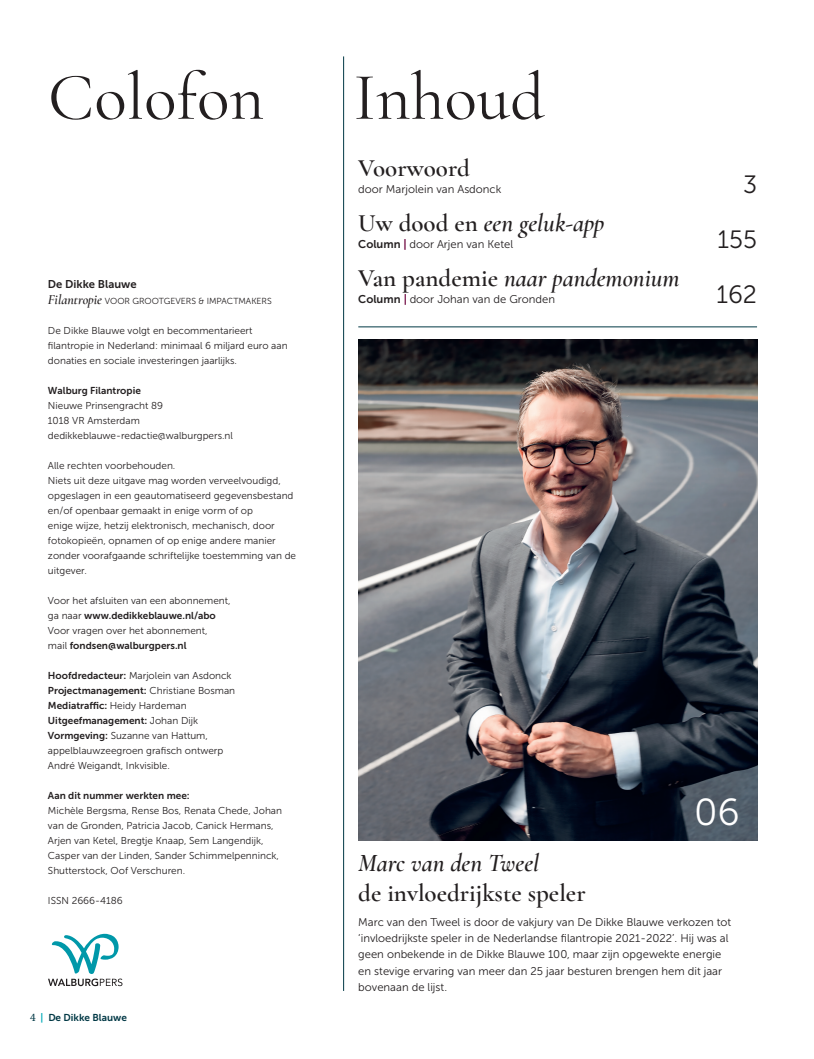
<style>
.page{position:relative;width:814px;height:1059px;background:#fff}
.page>*{position:absolute;margin:0;border:0;box-sizing:border-box;transform-origin:0 0}
.t1{font:67.5px "Cormorant Garamond";color:#231f20}
.t2{font:37.5px "Museo Sans 300";color:#fff}
.t3{font:italic 600 25px "Cormorant Garamond";color:#231f20}
.t4{font:600 25px "Cormorant Garamond";color:#231f20}
.t5{font:25px "Museo Sans 300";color:#231f20}
.t6{font:11.25px/16.2px "Museo Sans 300";color:#231f20}
.t7{font:11.25px "Museo Sans 700";color:#231f20}
.t8{font:10px/15px "Museo Sans 300";color:#231f20}
.t9{font:10px/15px "Museo Sans 700";color:#231f20}
.t10{font:10px "Museo Sans 700";color:#003845}
.t11{font:8.75px "Museo Sans 300";color:#231f20}
.s1{font-family:"Cormorant Garamond";font-weight:600;font-style:italic;font-size:13.75px}
.s2{font-family:"Museo Sans 300"}
.s3{font-family:"Museo Sans 700"}
.s4{font-family:"Droid Serif"}
.s5{color:#00aab8}
.s6{font-style:normal}
.s7{font-family:"Museo Sans 700";color:#6c003b}
</style>
<div class="page">
<img style="left:358px;top:340px;width:399px;height:500px">
<hr style="left:343px;top:56px;width:1px;height:935px;background:#003845">
<hr style="left:358px;top:327px;width:399px;height:1px;background:#003845">
<svg style="left:48px;top:934px;width:74px;height:52px"></svg>
<h1 class="t1" style="left:48px;top:56px;width:218px">Colofon</h1>
<p class="t7" style="left:48px;top:278px;width:90px">De Dikke Blauwe</p>
<p class="t11" style="left:48px;top:296px;width:225px"><span class="s1">Filantropie</span> VOOR GROOTGEVERS &amp; IMPACTMAKERS</p>
<p class="t8" style="left:48px;top:323px;width:241px">De Dikke Blauwe volgt en becommentarieert filantropie in Nederland: minimaal 6 miljard euro aan donaties en sociale investeringen jaarlijks.</p>
<p class="t9" style="left:48px;top:383px;width:94px">Walburg Filantropie</p>
<p class="t8" style="left:48px;top:398px;width:186px">Nieuwe Prinsengracht 89<br>1018 VR Amsterdam dedikkeblauwe-redactie@walburgpers.nl</p>
<p class="t8" style="left:48px;top:458px;width:249px">Alle rechten voorbehouden.<br>Niets uit deze uitgave mag worden verveelvoudigd, opgeslagen in een geautomatiseerd gegevensbestand en/of openbaar gemaakt in enige vorm of op<br>enige wijze, hetzij elektronisch, mechanisch, door fotokopieën, opnamen of op enige andere manier zonder voorafgaande schriftelijke toestemming van de uitgever.</p>
<p class="t8" style="left:48px;top:593px;width:184px">Voor het afsluiten van een abonnement,</p>
<p class="t9" style="left:48px;top:608px;width:169px"><span class="s2">ga naar</span> www.dedikkeblauwe.nl/abo</p>
<p class="t8" style="left:48px;top:623px;width:161px">Voor vragen over het abonnement,</p>
<p class="t9" style="left:48px;top:638px;width:140px"><span class="s2">mail</span> fondsen@walburgpers.nl</p>
<p class="t8" style="left:48px;top:668px;width:185px"><span class="s3">Hoofdredacteur:</span> Marjolein van Asdonck</p>
<p class="t9" style="left:48px;top:683px;width:189px">Projectmanagement: <span class="s2">Christiane Bosman<br></span>Mediatraffic: <span class="s2">Heidy Hardeman<br></span>Uitgeefmanagement: <span class="s2">Johan Dijk</span></p>
<p class="t8" style="left:48px;top:728px;width:177px"><span class="s3">Vormgeving:</span> Suzanne van Hattum, appelblauwzeegroen grafisch ontwerp<br>André Weigandt, Inkvisible.</p>
<p class="t9" style="left:48px;top:788px;width:143px">Aan dit nummer werkten mee:</p>
<p class="t8" style="left:48px;top:803px;width:235px">Michèle Bergsma, Rense Bos, Renata Chede, Johan van de Gronden, Patricia Jacob, Canick Hermans, Arjen van Ketel, Bregtje Knaap, Sem Langendijk, Casper van der Linden, Sander Schimmelpenninck, Shutterstock, Oof Verschuren.</p>
<p class="t8" style="left:48px;top:893px;width:76px">ISSN 2666-4186</p>
<p class="t10" style="left:30px;top:1012px;width:98px"><span class="s4">4</span> <span class="s5">|</span> De Dikke Blauwe</p>
<h1 class="t1" style="left:353px;top:56px;width:193px">Inhoud</h1>
<h3 class="t4" style="left:358px;top:152px;width:113px">Voorwoord</h3>
<p class="t6" style="left:358px;top:181px;width:145px">door Marjolein van Asdonck</p>
<h3 class="t5" style="left:743px;top:171px;width:16px">3</h3>
<h3 class="t3" style="left:358px;top:208px;width:247px"><span class="s6">Uw dood en</span> een geluk-app</h3>
<p class="t6" style="left:358px;top:236px;width:156px"><span class="s3">Column</span> <span class="s7">|</span> door Arjen van Ketel</p>
<h3 class="t5" style="left:717px;top:226px;width:41px">155</h3>
<h3 class="t3" style="left:358px;top:263px;width:323px"><span class="s6">Van pandemie</span> naar pandemonium</h3>
<p class="t6" style="left:358px;top:291px;width:198px"><span class="s3">Column</span> <span class="s7">|</span> door Johan van de Gronden</p>
<h3 class="t5" style="left:716px;top:281px;width:42px">162</h3>
<h3 class="t3" style="left:358px;top:848px;width:182px">Marc van den Tweel</h3>
<h3 class="t4" style="left:358px;top:877px;width:229px">de invloedrijkste speler</h3>
<h2 class="t2" style="left:694px;top:791px;width:47px">06</h2>
<p class="t6" style="left:358px;top:914px;width:374px">Marc van den Tweel is door de vakjury van De Dikke Blauwe verkozen tot ‘invloedrijkste speler in de Nederlandse filantropie 2021-2022’. Hij was al geen onbekende in de Dikke Blauwe 100, maar zijn opgewekte energie en stevige ervaring van meer dan 25 jaar besturen brengen hem dit jaar bovenaan de lijst.</p>
</div>
